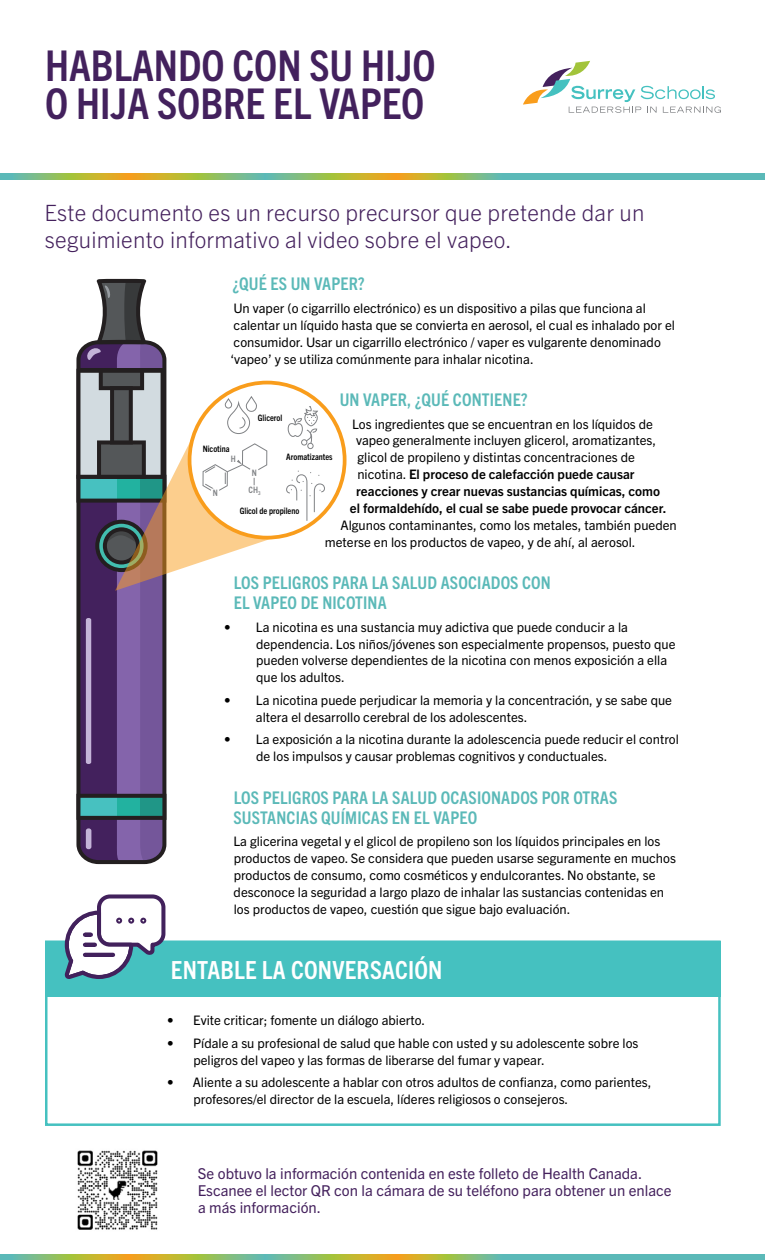
<style>
.page{position:relative;width:765px;height:1260px;background:#fff}
.page>*{position:absolute;margin:0;border:0;box-sizing:border-box;transform-origin:0 0}
.t1{font:700 condensed 42.5px/37.5px "Trade Gothic Next LT Pro";color:#43215d}
.t2{font:700 condensed 25px "Trade Gothic Next LT Pro";letter-spacing:.01em;color:#fff}
.t3{font:300 22.5px/27px "Trade Gothic Next LT Pro";letter-spacing:.01em;color:#44215d}
.t4{font:700 condensed 17.5px/20px "Trade Gothic Next LT Pro";letter-spacing:.01em;color:#5bb9b8}
.t5{font:15px/16.9px "Trade Gothic Next LT Pro";color:#44215d}
.t6{font:13.12px/16.9px "Trade Gothic Next LT Pro";color:#000}
.t7{font:700 13.12px "Trade Gothic Next LT Pro";color:#000}
.t8{font:700 condensed 8.88px "Trade Gothic Next LT Pro";color:#000}
.t9{font:700 condensed 8.88px/17.8px "Trade Gothic Next LT Pro";color:#808285;text-align:center}
.s1{font-weight:400}
</style>
<div class="page">
<svg style="left:523px;top:61px;width:198px;height:52px"></svg>
<svg style="left:0;top:173px;width:765px;height:6px;background:#8cb878"></svg>
<svg style="left:0;top:1254px;width:765px;height:6px;background:#8cb878"></svg>
<div style="left:45px;top:940px;width:676px;height:186px;border:2px solid #45c1c0"></div>
<div style="left:45px;top:941px;width:676px;height:55px;background:#45c1c0"></div>
<img style="left:77px;top:1150px;width:81px;height:80px">
<svg style="left:61px;top:894px;width:106px;height:85px"></svg>
<svg style="left:76px;top:279px;width:197px;height:583px"></svg>
<div style="left:210px;top:488px;width:10px;height:9px;background:#fff;border-radius:50%"></div>
<svg style="left:287px;top:392px;width:31px;height:57px"></svg>
<svg style="left:286px;top:471px;width:39px;height:51px"></svg>
<h1 class="t1" style="left:45px;top:44px;width:392px">HABLANDO CON SU HIJO<br>O HIJA SOBRE EL VAPEO</h1>
<h3 class="t3" style="left:45px;top:198px;width:601px">Este documento es un recurso precursor que pretende dar un seguimiento informativo al video sobre el vapeo.</h3>
<h3 class="t4" style="left:232px;top:273px;width:134px">¿QUÉ ES UN VAPER?</h3>
<p class="t6" style="left:230px;top:299px;width:446px">Un vaper (o cigarrillo electrónico) es un dispositivo a pilas que funciona al calentar un líquido hasta que se convierta en aerosol, el cual es inhalado por el consumidor. Usar un cigarrillo electrónico / vaper es vulgarente denominado ‘vapeo’ y se utiliza comúnmente para inhalar nicotina.</p>
<h3 class="t4" style="left:340px;top:389px;width:189px">UN VAPER, ¿QUÉ CONTIENE?</h3>
<p class="t6" style="left:352px;top:414px;width:302px">Los ingredientes que se encuentran en los líquidos de</p>
<p class="t6" style="left:356px;top:431px;width:302px">vapeo generalmente incluyen glicerol, aromatizantes,</p>
<p class="t6" style="left:357px;top:448px;width:279px">glicol de propileno y distintas concentraciones de</p>
<p class="t7" style="left:357px;top:465px;width:279px"><span class="s1">nicotina.</span> El proceso de calefacción puede causar</p>
<p class="t7" style="left:356px;top:482px;width:305px">reacciones y crear nuevas sustancias químicas, como</p>
<p class="t7" style="left:350px;top:499px;width:318px">el formaldehído, el cual se sabe puede provocar cáncer.</p>
<p class="t6" style="left:325px;top:516px;width:353px;text-indent:16px">Algunos contaminantes, como los metales, también pueden meterse en los productos de vapeo, y de ahí, al aerosol.</p>
<h3 class="t4" style="left:234px;top:572px;width:319px">LOS PELIGROS PARA LA SALUD ASOCIADOS CON<br>EL VAPEO DE NICOTINA</h3>
<p class="t6" style="left:256px;top:618px;width:421px;text-indent:-32px">• La nicotina es una sustancia muy adictiva que puede conducir a la dependencia. Los niños/jóvenes son especialmente propensos, puesto que pueden volverse dependientes de la nicotina con menos exposición a ella que los adultos.</p>
<p class="t6" style="left:256px;top:691px;width:418px;text-indent:-32px">• La nicotina puede perjudicar la memoria y la concentración, y se sabe que altera el desarrollo cerebral de los adolescentes.</p>
<p class="t6" style="left:256px;top:730px;width:424px;text-indent:-32px">• La exposición a la nicotina durante la adolescencia puede reducir el control de los impulsos y causar problemas cognitivos y conductuales.</p>
<h3 class="t4" style="left:234px;top:786px;width:385px">LOS PELIGROS PARA LA SALUD OCASIONADOS POR OTRAS<br>SUSTANCIAS QUÍMICAS EN EL VAPEO</h3>
<p class="t6" style="left:233px;top:832px;width:444px">La glicerina vegetal y el glicol de propileno son los líquidos principales en los productos de vapeo. Se considera que pueden usarse seguramente en muchos productos de consumo, como cosméticos y endulcorantes. No obstante, se desconoce la seguridad a largo plazo de inhalar las sustancias contenidas en los productos de vapeo, cuestión que sigue bajo evaluación.</p>
<p class="t8" style="left:258px;top:412px;width:26px">Glicerol</p>
<p class="t8" style="left:203px;top:443px;width:28px">Nicotina</p>
<p class="t8" style="left:286px;top:450px;width:48px">Aromatizantes</p>
<p class="t9" style="left:231px;top:449px;width:7px">H</p>
<p class="t9" style="left:249px;top:463px;width:14px">N<br>CH<sub>3</sub></p>
<p class="t9" style="left:213px;top:483px;width:7px">N</p>
<p class="t8" style="left:240px;top:504px;width:61px">Glicol de propileno</p>
<h2 class="t2" style="left:171px;top:953px;width:273px">ENTABLE LA CONVERSACIÓN</h2>
<p class="t6" style="left:167px;top:1011px;width:260px">• Evite criticar; fomente un diálogo abierto.</p>
<p class="t6" style="left:193px;top:1034px;width:447px;text-indent:-26px">• Pídale a su profesional de salud que hable con usted y su adolescente sobre los peligros del vapeo y las formas de liberarse del fumar y vapear.</p>
<p class="t6" style="left:193px;top:1073px;width:459px;text-indent:-26px">• Aliente a su adolescente a hablar con otros adultos de confianza, como parientes, profesores/el director de la escuela, líderes religiosos o consejeros.</p>
<p class="t5" style="left:198px;top:1164px;width:475px">Se obtuvo la información contenida en este folleto de Health Canada.<br>Escanee el lector QR con la cámara de su teléfono para obtener un enlace a más información.</p>
</div>
